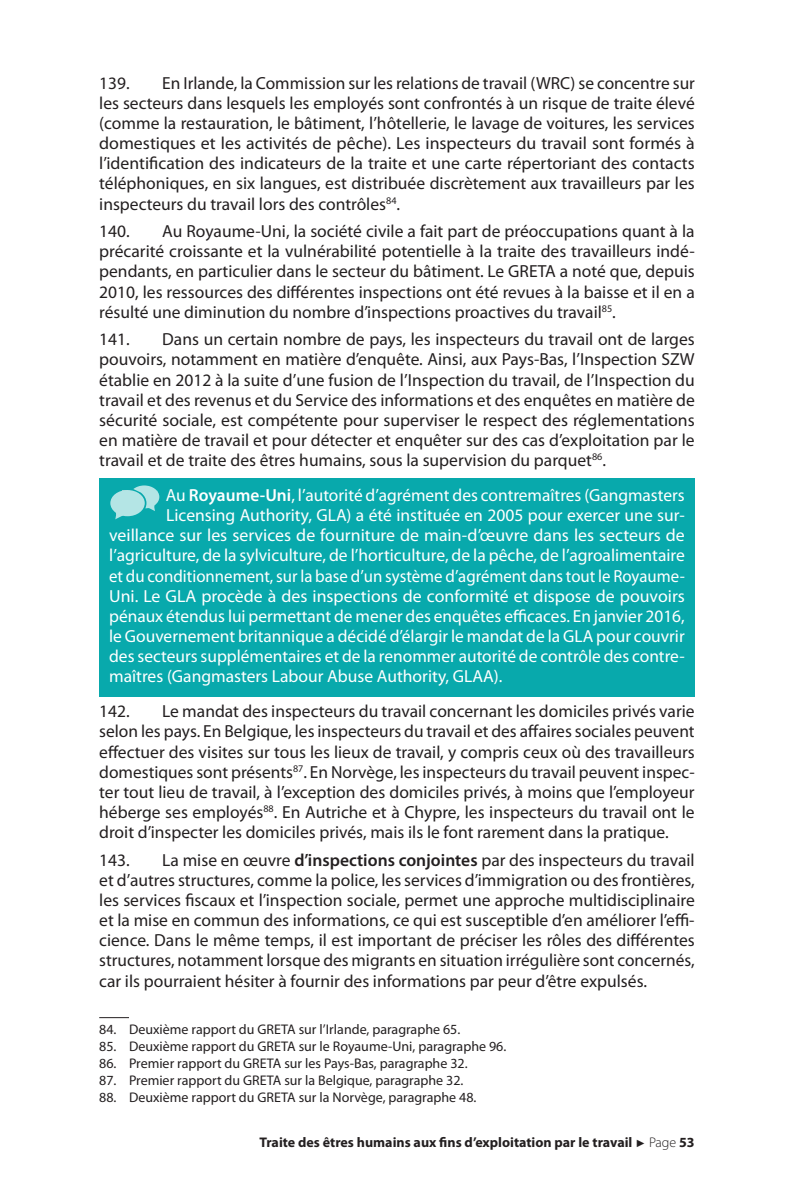
<style>
.page{position:relative;width:794px;height:1191px;background:#fff}
.page>*{position:absolute;margin:0;border:0;box-sizing:border-box;transform-origin:0 0}
.t1{font:17.5px/20.1px "Myriad Pro";color:#231f20;text-align:justify}
.t2{font:17.5px "Myriad Pro";color:#fff}
.t3{font:17.5px "Myriad Pro";color:#fff;scale:.96 1}
.t4{font:14px "Myriad Pro";color:#231f20}
.t5{font:700 14px "Myriad Pro";color:#231f20}
.s1{font-weight:600}
.s2{font-family:"Arial";font-weight:400;font-size:10.5px}
.s3{font-weight:300}
</style>
<div class="page">
<div style="left:99px;top:478px;width:595px;height:218px;background:#08a9ac"></div>
<svg style="left:110px;top:485px;width:49px;height:34px"></svg>
<hr style="left:99px;top:1017px;width:30px;height:1px;background:#231f20">
<p class="t1" style="left:99px;top:73px;width:597px;text-indent:63px">En Irlande, la Commission sur les relations de travail (WRC) se concentre sur les secteurs dans lesquels les employés sont confrontés à un risque de traite élevé (comme la restauration, le bâtiment, l’hôtellerie, le lavage de voitures, les services domestiques et les activités de pêche). Les inspecteurs du travail sont formés à l’identification des indicateurs de la traite et une carte répertoriant des contacts téléphoniques, en six langues, est distribuée discrètement aux travailleurs par les inspecteurs du travail lors des contrôles<sup>84</sup>.</p>
<p class="t1" style="left:99px;top:221px;width:32px">140.</p>
<p class="t1" style="left:99px;top:73px;width:32px">139.</p>
<p class="t1" style="left:99px;top:221px;width:597px;text-indent:63px">Au Royaume-Uni, la société civile a fait part de préoccupations quant à la précarité croissante et la vulnérabilité potentielle à la traite des travailleurs indé&shy;pendants, en particulier dans le secteur du bâtiment. Le GRETA a noté que, depuis 2010, les ressources des différentes inspections ont été revues à la baisse et il en a résulté une diminution du nombre d’inspections proactives du travail<sup>85</sup>.</p>
<p class="t1" style="left:99px;top:329px;width:32px">141.</p>
<p class="t1" style="left:99px;top:329px;width:597px;text-indent:63px">Dans un certain nombre de pays, les inspecteurs du travail ont de larges pouvoirs, notamment en matière d’enquête. Ainsi, aux Pays-Bas, l’Inspection SZW établie en 2012 à la suite d’une fusion de l’Inspection du travail, de l’Inspection du travail et des revenus et du Service des informations et des enquêtes en matière de sécurité sociale, est compétente pour superviser le respect des réglementations en matière de travail et pour détecter et enquêter sur des cas d’exploitation par le travail et de traite des êtres humains, sous la supervision du parquet<sup>86</sup>.</p>
<p class="t2" style="left:166px;top:484px;width:520px">Au <span class="s1">Royaume-Uni</span>, l’autorité d’agrément des contremaîtres (Gangmasters</p>
<p class="t2" style="left:166px;top:504px;width:520px">Licensing Authority, GLA) a été instituée en 2005 pour exercer une sur-</p>
<p class="t2" style="left:109px;top:524px;width:577px">veillance sur les services de fourniture de main-d’œuvre dans les secteurs de</p>
<p class="t2" style="left:109px;top:545px;width:577px">l’agriculture, de la sylviculture, de l’horticulture, de la pêche, de l’agroalimentaire</p>
<p class="t3" style="left:109px;top:565px;width:601px">et du conditionnement, sur la base d’un système d’agrément dans tout le Royaume-</p>
<p class="t2" style="left:109px;top:585px;width:577px">Uni. Le GLA procède à des inspections de conformité et dispose de pouvoirs</p>
<p class="t2" style="left:109px;top:605px;width:577px">pénaux étendus lui permettant de mener des enquêtes efficaces. En janvier 2016,</p>
<p class="t2" style="left:109px;top:625px;width:577px">le Gouvernement britannique a décidé d’élargir le mandat de la GLA pour couvrir</p>
<p class="t2" style="left:109px;top:645px;width:577px">des secteurs supplémentaires et de la renommer autorité de contrôle des contre-</p>
<p class="t2" style="left:109px;top:665px;width:395px">maîtres (Gangmasters Labour Abuse Authority, GLAA).</p>
<p class="t1" style="left:99px;top:701px;width:32px">142.</p>
<p class="t1" style="left:99px;top:701px;width:597px;text-indent:63px">Le mandat des inspecteurs du travail concernant les domiciles privés varie selon les pays. En Belgique, les inspecteurs du travail et des affaires sociales peuvent effectuer des visites sur tous les lieux de travail, y compris ceux où des travailleurs domestiques sont présents<sup>87</sup>. En Norvège, les inspecteurs du travail peuvent inspec&shy;ter tout lieu de travail, à l’exception des domiciles privés, à moins que l’employeur héberge ses employés<sup>88</sup>. En Autriche et à Chypre, les inspecteurs du travail ont le droit d’inspecter les domiciles privés, mais ils le font rarement dans la pratique.</p>
<p class="t1" style="left:99px;top:849px;width:32px">143.</p>
<p class="t1" style="left:99px;top:849px;width:597px;text-indent:63px">La mise en œuvre <span class="s1">d’inspections conjointes</span> par des inspecteurs du travail et d’autres structures, comme la police, les services d’immigration ou des frontières, les services fiscaux et l’inspection sociale, permet une approche multidisciplinaire et la mise en commun des informations, ce qui est susceptible d’en améliorer l’effi&shy;cience. Dans le même temps, il est important de préciser les rôles des différentes structures, notamment lorsque des migrants en situation irrégulière sont concernés, car ils pourraient hésiter à fournir des informations par peur d’être expulsés.</p>
<p class="t4" style="left:99px;top:1021px;width:362px">84. Deuxième rapport du GRETA sur l’Irlande, paragraphe 65.</p>
<p class="t4" style="left:99px;top:1038px;width:408px">85. Deuxième rapport du GRETA sur le Royaume-Uni, paragraphe 96.</p>
<p class="t4" style="left:99px;top:1054px;width:370px">86. Premier rapport du GRETA sur les Pays-Bas, paragraphe 32.</p>
<p class="t4" style="left:99px;top:1071px;width:366px">87. Premier rapport du GRETA sur la Belgique, paragraphe 32.</p>
<p class="t4" style="left:99px;top:1088px;width:379px">88. Deuxième rapport du GRETA sur la Norvège, paragraphe 48.</p>
<p class="t5" style="left:259px;top:1132px;width:437px">Traite des êtres humains aux fins d’exploitation par le travail <span class="s2">►</span> <span class="s3">Page</span> 53</p>
</div>
